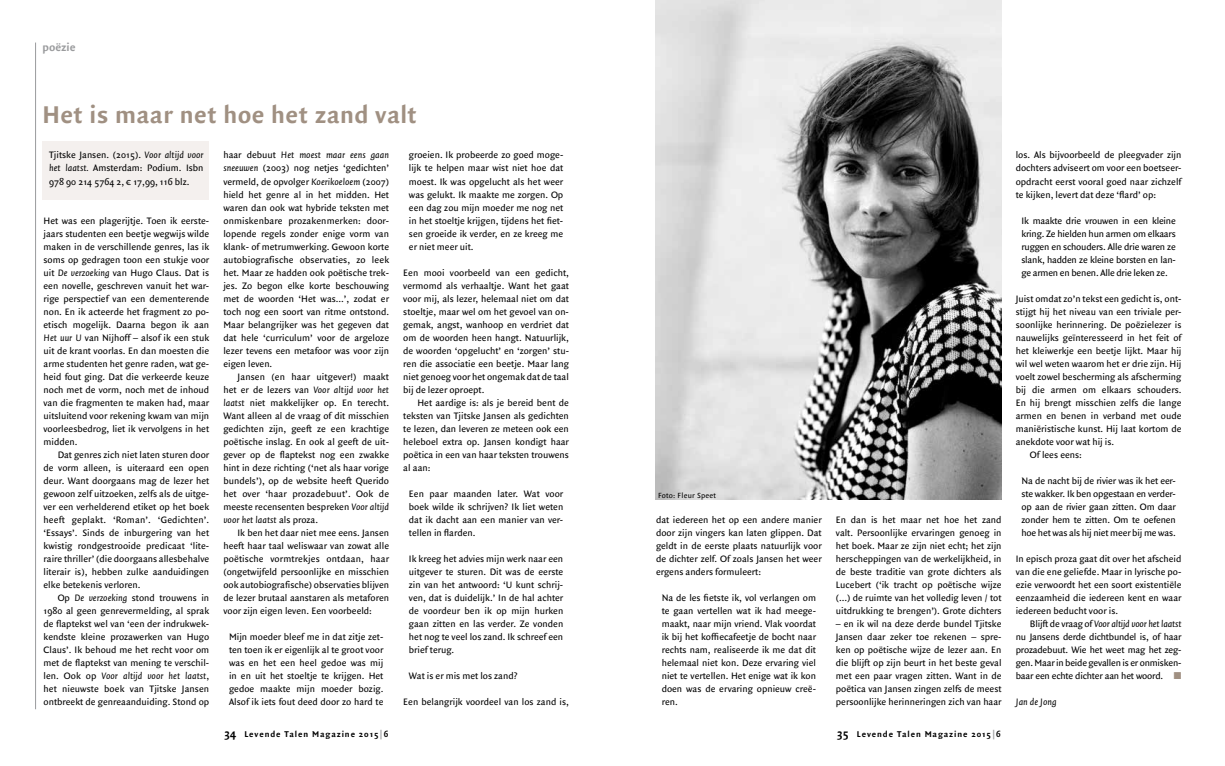
<style>
.page{position:relative;width:1225px;height:766px;background:#fff}
.page>*{position:absolute;margin:0;border:0;box-sizing:border-box;transform-origin:0 0}
.t1{font:700 26px "Quadraat Sans";letter-spacing:.015em;color:#a09082}
.t2{font:700 12px "Quadraat Sans";color:#9a9b9d}
.t3{font:10px/13px "Quadraat Sans";color:#000;text-align:justify}
.t4{font:italic 10px "Quadraat Sans";color:#000}
.t5{font:700 9px "Quadraat Sans";letter-spacing:.1em;color:#000}
.t6{font:8px "Quadraat Sans";letter-spacing:.025em;color:#000}
.s1{font-style:italic}
.s2{font-size:12px}
.s3{color:#9a9b9d}
.s4{color:#a09082}
</style>
<div class="page">
<div style="left:43px;top:142px;width:166px;height:58px;background:#f4f0ee"></div>
<hr style="left:35px;top:43px;width:1px;height:666px;background:#9a9b9d">
<img style="left:655px;top:0;width:346px;height:499px">
<p class="t2" style="left:43px;top:40px;width:35px">poëzie</p>
<h1 class="t1" style="left:43px;top:100px;width:376px">Het is maar net hoe het zand valt</h1>
<p class="t3" style="left:49px;top:149px;width:156px">Tjitske Jansen. (2015). <span class="s1">Voor altijd voor het laatst.</span> Amsterdam: Podium. Isbn 978 90 214 5764 2, € 17,99, 116 blz.</p>
<p class="t3" style="left:44px;top:214px;width:167px">Het was een plagerijtje. Toen ik eerste&shy;jaars studenten een beetje wegwijs wilde maken in de verschillende genres, las ik soms op gedragen toon een stukje voor uit <span class="s1">De verzoeking</span> van Hugo Claus. Dat is een novelle, geschreven vanuit het war&shy;rige perspectief van een dementerende non. En ik acteerde het fragment zo po&shy;ëtisch mogelijk. Daarna begon ik aan <span class="s1">Het uur U</span> van Nijhoff – alsof ik een stuk uit de krant voorlas. En dan moesten die arme studenten het genre raden, wat ge&shy;heid fout ging. Dat die verkeerde keuze noch met de vorm, noch met de inhoud van die fragmenten te maken had, maar uitsluitend voor rekening kwam van mijn voorleesbedrog, liet ik vervolgens in het midden.</p>
<p class="t3" style="left:44px;top:448px;width:167px;text-indent:14px">Dat genres zich niet laten sturen door de vorm alleen, is uiteraard een open deur. Want doorgaans mag de lezer het gewoon zelf uitzoeken, zelfs als de uitge&shy;ver een verhelderend etiket op het boek heeft geplakt. ‘Roman’. ‘Gedichten’. ‘Essays’. Sinds de inburgering van het kwistig rondgestrooide predicaat ‘lite&shy;raire thriller’ (die doorgaans allesbehalve literair is), hebben zulke aanduidingen elke betekenis verloren.</p>
<p class="t3" style="left:44px;top:591px;width:167px;text-indent:14px">Op <span class="s1">De verzoeking</span> stond trouwens in 1980 al geen genrevermelding, al sprak de flaptekst wel van ‘een der indrukwek&shy;kendste kleine prozawerken van Hugo Claus’. Ik behoud me het recht voor om met de flaptekst van mening te verschil&shy;len. Ook op <span class="s1">Voor altijd voor het laatst</span>, het nieuwste boek van Tjitske Jansen ontbreekt de genreaanduiding. Stond op</p>
<p class="t3" style="left:223px;top:149px;width:167px">haar debuut <span class="s1">Het moest maar eens gaan sneeuwen</span> (2003) nog netjes ‘gedichten’ vermeld, de opvolger <span class="s1">Koerikoeloem</span> (2007) hield het genre al in het midden. Het waren dan ook wat hybride teksten met onmiskenbare prozakenmerken: door&shy;lopende regels zonder enige vorm van klank- of metrumwerking. Gewoon korte autobiografische observaties, zo leek het. Maar ze hadden ook poëtische trek&shy;jes. Zo begon elke korte beschouwing met de woorden ‘Het was…’, zodat er toch nog een soort van ritme ontstond.<br>Maar belangrijker was het gegeven dat dat hele ‘curriculum’ voor de argeloze lezer tevens een metafoor was voor zijn eigen leven.</p>
<p class="t3" style="left:223px;top:370px;width:167px;text-indent:14px">Jansen (en haar uitgever!) maakt het er de lezers van <span class="s1">Voor altijd voor het laatst</span> niet makkelijker op. En terecht.<br>Want alleen al de vraag of dit misschien gedichten zijn, geeft ze een krachtige poëtische inslag. En ook al geeft de uit&shy;gever op de flaptekst nog een zwakke hint in deze richting (‘net als haar vorige bundels’), op de website heeft Querido het over ‘haar prozadebuut’. Ook de meeste recensenten bespreken <span class="s1">Voor altijd voor het laatst</span> als proza.</p>
<p class="t3" style="left:223px;top:526px;width:167px;text-indent:14px">Ik ben het daar niet mee eens. Jansen heeft haar taal weliswaar van zowat alle poëtische vormtrekjes ontdaan, haar (ongetwijfeld persoonlijke en misschien ook autobiografische) observaties blijven de lezer brutaal aanstaren als metaforen voor zijn eigen leven. Een voorbeeld:</p>
<p class="t3" style="left:229px;top:630px;width:156px">Mijn moeder bleef me in dat zitje zet&shy;ten toen ik er eigenlijk al te groot voor was en het een heel gedoe was mij in en uit het stoeltje te krijgen. Het gedoe maakte mijn moeder bozig.<br>Alsof ik iets fout deed door zo hard te</p>
<p class="t3" style="left:409px;top:149px;width:156px">groeien. Ik probeerde zo goed moge&shy;lijk te helpen maar wist niet hoe dat moest. Ik was opgelucht als het weer was gelukt. Ik maakte me zorgen. Op een dag zou mijn moeder me nog net in het stoeltje krijgen, tijdens het fiet&shy;sen groeide ik verder, en ze kreeg me er niet meer uit.</p>
<p class="t3" style="left:403px;top:266px;width:167px">Een mooi voorbeeld van een gedicht, vermomd als verhaaltje. Want het gaat voor mij, als lezer, helemaal niet om dat stoeltje, maar wel om het gevoel van on&shy;gemak, angst, wanhoop en verdriet dat om de woorden heen hangt. Natuurlijk, de woorden ‘opgelucht’ en ‘zorgen’ stu&shy;ren die associatie een beetje. Maar lang niet genoeg voor het ongemak dat de taal bij de lezer oproept.</p>
<p class="t3" style="left:403px;top:396px;width:167px;text-indent:14px">Het aardige is: als je bereid bent de teksten van Tjitske Jansen als gedichten te lezen, dan leveren ze meteen ook een heleboel extra op. Jansen kondigt haar poëtica in een van haar teksten trouwens al aan:</p>
<p class="t3" style="left:409px;top:487px;width:156px">Een paar maanden later. Wat voor boek wilde ik schrijven? Ik liet weten dat ik dacht aan een manier van ver&shy;tellen in flarden.</p>
<p class="t3" style="left:409px;top:552px;width:156px">Ik kreeg het advies mijn werk naar een uitgever te sturen. Dit was de eerste zin van het antwoord: ‘U kunt schrij&shy;ven, dat is duidelijk.’ In de hal achter de voordeur ben ik op mijn hurken gaan zitten en las verder. Ze vonden het nog te veel los zand. Ik schreef een brief terug.</p>
<p class="t3" style="left:409px;top:669px;width:110px">Wat is er mis met los zand?</p>
<p class="t3" style="left:403px;top:695px;width:167px">Een belangrijk voordeel van los zand is,</p>
<p class="t6" style="left:658px;top:490px;width:59px">Foto: Fleur Speet</p>
<p class="t3" style="left:656px;top:513px;width:167px">dat iedereen het op een andere manier door zijn vingers kan laten glippen. Dat geldt in de eerste plaats natuurlijk voor de dichter zelf. Of zoals Jansen het weer ergens anders formuleert:</p>
<p class="t3" style="left:661px;top:591px;width:156px">Na de les fietste ik, vol verlangen om te gaan vertellen wat ik had meege&shy;maakt, naar mijn vriend. Vlak voordat ik bij het koffiecafeetje de bocht naar rechts nam, realiseerde ik me dat dit helemaal niet kon. Deze ervaring viel niet te vertellen. Het enige wat ik kon doen was de ervaring opnieuw creë&shy;ren.</p>
<p class="t3" style="left:836px;top:513px;width:167px">En dan is het maar net hoe het zand valt. Persoonlijke ervaringen genoeg in het boek. Maar ze zijn niet echt; het zijn herscheppingen van de werkelijkheid, in de beste traditie van grote dichters als Lucebert (‘ik tracht op poëtische wijze (…) de ruimte van het volledig leven / tot uitdrukking te brengen’). Grote dichters</p>
<p class="t3" style="left:836px;top:617px;width:167px">– en ik wil na deze derde bundel Tjitske Jansen daar zeker toe rekenen – spre&shy;ken op poëtische wijze de lezer aan. En die blijft op zijn beurt in het beste geval met een paar vragen zitten. Want in de poëtica van Jansen zingen zelfs de meest persoonlijke herinneringen zich van haar</p>
<p class="t5" style="left:224px;top:729px;width:166px"><span class="s2">34</span> Levende Talen Magazine 2015<span class="s3">|</span>6</p>
<p class="t5" style="left:836px;top:729px;width:166px"><span class="s2">35</span> Levende Talen Magazine 2015<span class="s3">|</span>6</p>
<p class="t3" style="left:1015px;top:149px;width:167px">los. Als bijvoorbeeld de pleegvader zijn dochters adviseert om voor een boetseer&shy;opdracht eerst vooral goed naar zichzelf te kijken, levert dat deze ‘flard’ op:</p>
<p class="t3" style="left:1021px;top:214px;width:156px">Ik maakte drie vrouwen in een kleine kring. Ze hielden hun armen om elkaars ruggen en schouders. Alle drie waren ze slank, hadden ze kleine borsten en lan&shy;ge armen en benen. Alle drie leken ze.</p>
<p class="t3" style="left:1015px;top:292px;width:167px">Juist omdat zo’n tekst een gedicht is, ont-</p>
<p class="t3" style="left:1015px;top:305px;width:167px">stijgt hij het niveau van een triviale per-</p>
<p class="t3" style="left:1015px;top:318px;width:167px">soonlijke herinnering. De poëzielezer is</p>
<p class="t3" style="left:1015px;top:331px;width:167px">nauwelijks geïnteresseerd in het feit of</p>
<p class="t3" style="left:1015px;top:344px;width:167px">het kleiwerkje een beetje lijkt. Maar hij</p>
<p class="t3" style="left:1015px;top:357px;width:167px">wil wel weten waarom het er drie zijn. Hij</p>
<p class="t3" style="left:1015px;top:370px;width:167px">voelt zowel bescherming als afscherming</p>
<p class="t3" style="left:1015px;top:383px;width:167px">bij die armen om elkaars schouders.</p>
<p class="t3" style="left:1015px;top:396px;width:167px">En hij brengt misschien zelfs die lange</p>
<p class="t3" style="left:1015px;top:409px;width:167px">armen en benen in verband met oude</p>
<p class="t3" style="left:1015px;top:422px;width:167px">maniëristische kunst. Hij laat kortom de</p>
<p class="t3" style="left:1015px;top:435px;width:100px">anekdote voor wat hij is.</p>
<p class="t3" style="left:1030px;top:448px;width:54px">Of lees eens:</p>
<p class="t3" style="left:1021px;top:474px;width:156px">Na de nacht bij de rivier was ik het eer&shy;ste wakker. Ik ben opgestaan en verder&shy;op aan de rivier gaan zitten. Om daar zonder hem te zitten. Om te oefenen hoe het was als hij niet meer bij me was.</p>
<p class="t3" style="left:1015px;top:552px;width:167px">In episch proza gaat dit over het afscheid van die ene geliefde. Maar in lyrische po&shy;ëzie verwoordt het een soort existentiële eenzaamheid die iedereen kent en waar iedereen beducht voor is.</p>
<p class="t3" style="left:1015px;top:617px;width:167px;text-indent:14px">Blijft de vraag of <span class="s1">Voor altijd voor het laatst </span>nu Jansens derde dichtbundel is, of haar prozadebuut. Wie het weet mag het zeg&shy;gen. Maar in beide gevallen is er onmisken&shy;baar een echte dichter aan het woord. <span class="s4">■</span></p>
<p class="t4" style="left:1015px;top:696px;width:43px">Jan de Jong</p>
</div>
